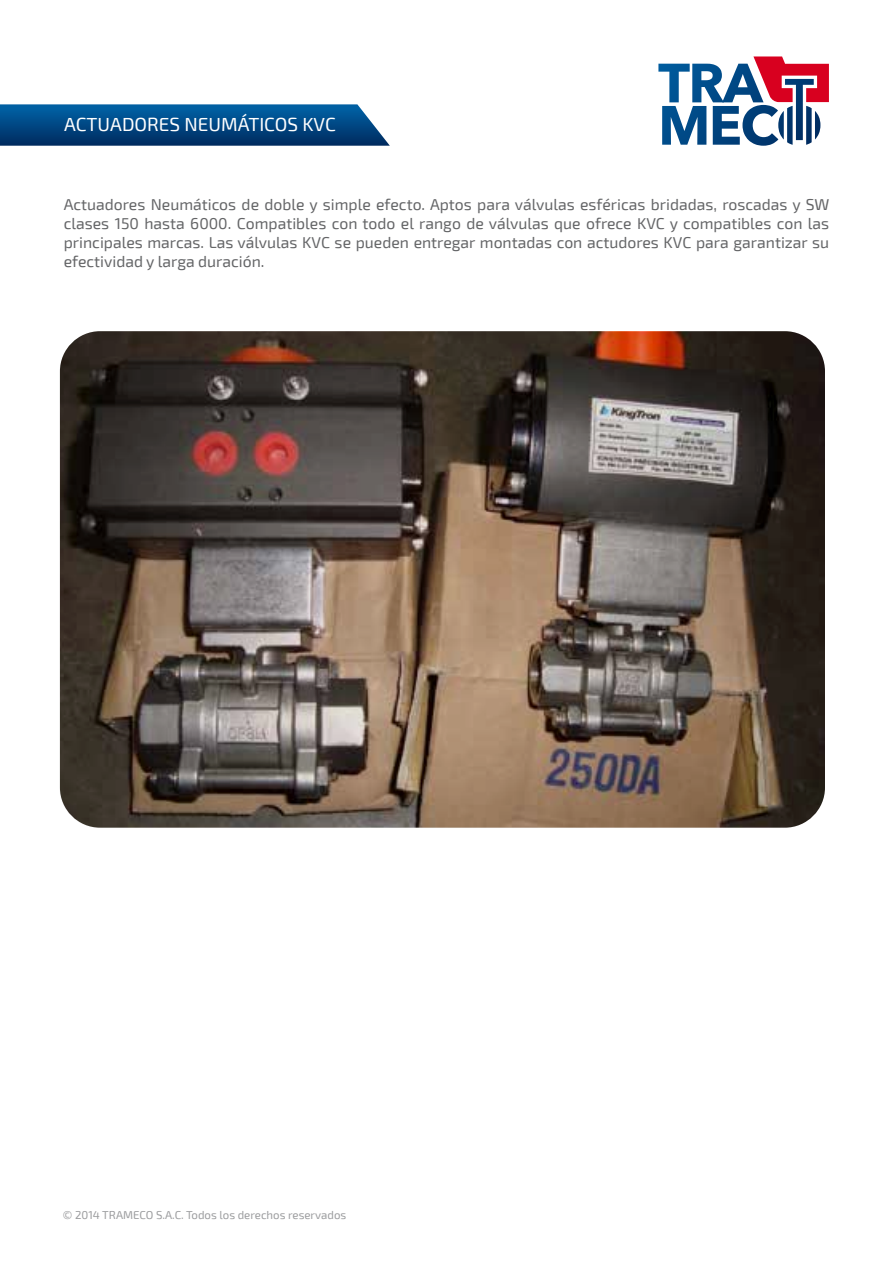
<style>
.page{position:relative;width:893px;height:1263px;background:#fff}
.page>*{position:absolute;margin:0;border:0;box-sizing:border-box;transform-origin:0 0}
.t1{font:18.9px "Exo 2";color:#fff}
.t2{font:15.75px/18.9px "Exo 2";color:#646567;text-align:justify}
.t3{font:11.4px "Exo 2";color:#9b9c9e}
</style>
<div class="page">
<svg style="left:658px;top:56px;width:171px;height:90px"></svg>
<svg style="left:0;top:104px;width:390px;height:42px;background:#0e5089"></svg>
<img style="left:60px;top:331px;width:765px;height:497px">
<p class="t1" style="left:64px;top:113px;width:273px">ACTUADORES NEUMÁTICOS KVC</p>
<p class="t2" style="left:64px;top:195px;width:767px">Actuadores Neumáticos de doble y simple efecto. Aptos para válvulas esféricas bridadas, roscadas y SW clases 150 hasta 6000. Compatibles con todo el rango de válvulas que ofrece KVC y compatibles con las principales marcas. Las válvulas KVC se pueden entregar montadas con actudores KVC para garantizar su efectividad y larga duración.</p>
<p class="t3" style="left:63px;top:1208px;width:285px">© 2014 TRAMECO S.A.C. Todos los derechos reservados</p>
</div>
